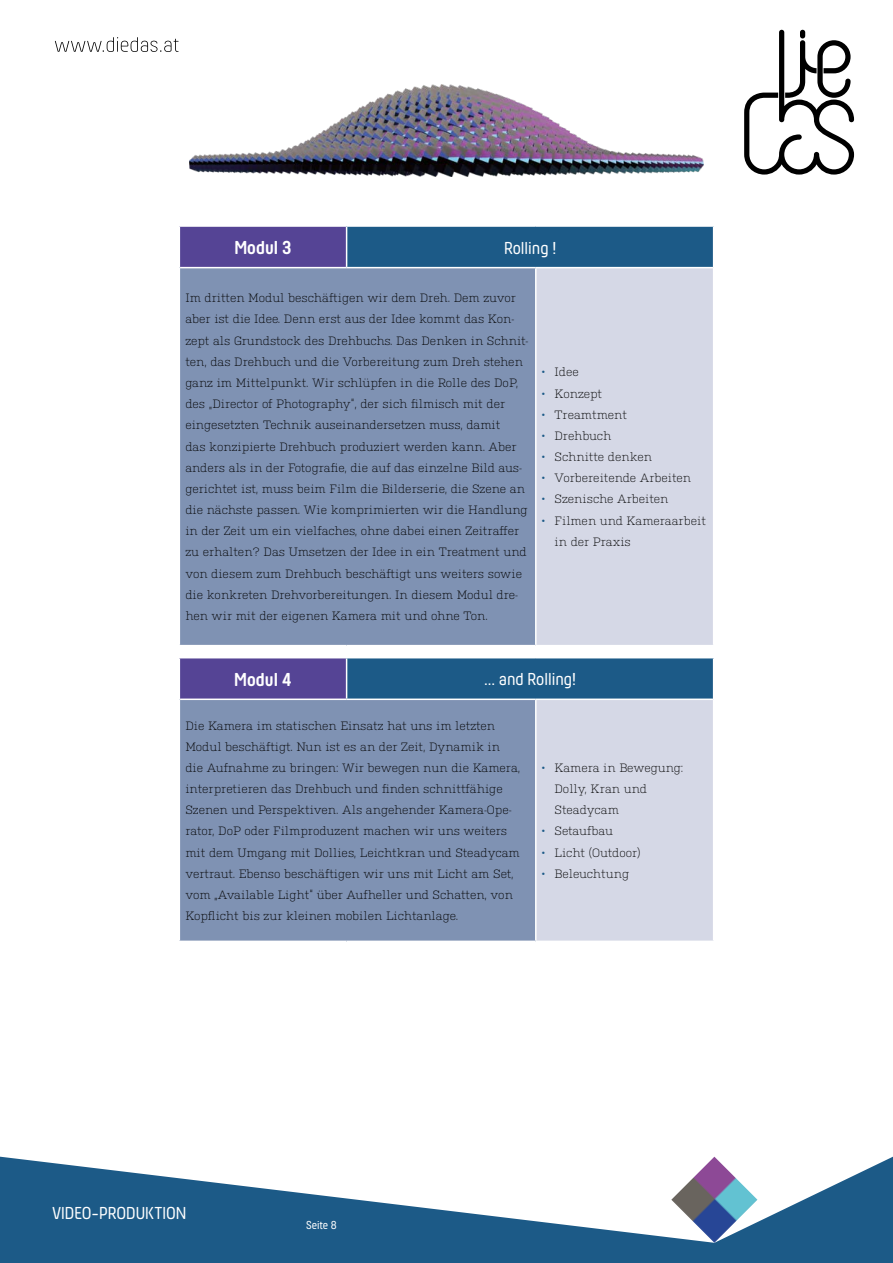
<style>
.page{position:relative;width:893px;height:1263px;background:#fff}
.page>*{position:absolute;margin:0;border:0;box-sizing:border-box;transform-origin:0 0}
.t1{font:700 19.5px "Hansom FY";color:#fff}
.t2{font:18px "Hansom FY";color:#fff}
.t3{font:300 12px/21.1px "Kulturista";color:#000}
.t4{font:300 12px "Kulturista";letter-spacing:-.02em;color:#000}
.t5{font:12px "Hansom FY";color:#fff}
.s1{color:#1c5a87}
</style>
<div class="page">
<svg style="left:0;top:1157px;width:893px;height:106px;fill:#1c5a87"></svg>
<img style="left:671px;top:1157px;width:86px;height:86px">
<img style="left:189px;top:85px;width:515px;height:92px">
<svg style="left:55px;top:37px;width:124px;height:15px"></svg>
<svg style="left:744px;top:30px;width:110px;height:145px"></svg>
<div style="left:179px;top:226px;width:168px;height:42px;background:#554495"></div>
<div style="left:347px;top:226px;width:367px;height:42px;background:#1c5a87"></div>
<div style="left:179px;top:268px;width:357px;height:378px;background:#7f92b3"></div>
<div style="left:536px;top:268px;width:178px;height:378px;background:#d5d8e6"></div>
<hr style="left:179px;top:227px;width:1px;height:41px;background:#fff">
<hr style="left:179px;top:268px;width:1px;height:377px;background:#fff">
<hr style="left:179px;top:645px;width:168px;height:1px;background:#fff">
<hr style="left:347px;top:645px;width:189px;height:1px;background:#fff">
<hr style="left:346px;top:227px;width:1px;height:40px;background:#fff">
<hr style="left:713px;top:227px;width:1px;height:41px;background:#fff">
<hr style="left:535px;top:268px;width:1px;height:377px;background:#fff">
<hr style="left:713px;top:268px;width:1px;height:377px;background:#fff">
<hr style="left:536px;top:645px;width:178px;height:1px;background:#fff">
<hr style="left:179px;top:225px;width:168px;height:2px;background:#fff">
<hr style="left:347px;top:225px;width:189px;height:2px;background:#fff">
<hr style="left:536px;top:225px;width:178px;height:2px;background:#fff">
<hr style="left:180px;top:267px;width:167px;height:1px;background:#fff">
<hr style="left:347px;top:267px;width:189px;height:1px;background:#fff">
<hr style="left:536px;top:267px;width:177px;height:1px;background:#fff">
<div style="left:179px;top:658px;width:168px;height:41px;background:#554495"></div>
<div style="left:347px;top:658px;width:367px;height:41px;background:#1c5a87"></div>
<div style="left:179px;top:699px;width:357px;height:242px;background:#7f92b3"></div>
<div style="left:536px;top:699px;width:178px;height:242px;background:#d5d8e6"></div>
<hr style="left:179px;top:658px;width:1px;height:41px;background:#fff">
<hr style="left:179px;top:699px;width:1px;height:241px;background:#fff">
<hr style="left:179px;top:940px;width:168px;height:2px;background:#fff">
<hr style="left:347px;top:940px;width:189px;height:2px;background:#fff">
<hr style="left:346px;top:658px;width:1px;height:40px;background:#fff">
<hr style="left:713px;top:658px;width:1px;height:41px;background:#fff">
<hr style="left:535px;top:700px;width:1px;height:240px;background:#fff">
<hr style="left:713px;top:699px;width:1px;height:241px;background:#fff">
<hr style="left:536px;top:940px;width:178px;height:2px;background:#fff">
<hr style="left:180px;top:698px;width:167px;height:2px;background:#fff">
<hr style="left:347px;top:698px;width:189px;height:2px;background:#fff">
<hr style="left:536px;top:698px;width:177px;height:2px;background:#fff">
<h1 class="t1" style="left:234px;top:236px;width:59px">Modul 3</h1>
<h2 class="t2" style="left:504px;top:237px;width:54px">Rolling !</h2>
<p class="t3" style="left:185px;top:287px;width:345px">Im dritten Modul beschäftigen wir dem Dreh. Dem zuvor aber ist die Idee. Denn erst aus der Idee kommt das Kon&shy;zept als Grundstock des Drehbuchs. Das Denken in Schnit&shy;ten, das Drehbuch und die Vorbereitung zum Dreh stehen ganz im Mittelpunkt. Wir schlüpfen in die Rolle des DoP, des „Director of Photography“, der sich filmisch mit der eingesetzten Technik auseinandersetzen muss, damit<br>das konzipierte Drehbuch produziert werden kann. Aber anders als in der Fotografie, die auf das einzelne Bild aus&shy;gerichtet ist, muss beim Film die Bilderserie, die Szene an die nächste passen. Wie komprimierten wir die Handlung in der Zeit um ein vielfaches, ohne dabei einen Zeitraffer zu erhalten? Das Umsetzen der Idee in ein Treatment und von diesem zum Drehbuch beschäftigt uns weiters sowie die konkreten Drehvorbereitungen. In diesem Modul dre&shy;hen wir mit der eigenen Kamera mit und ohne Ton.</p>
<p class="t3" style="left:542px;top:361px;width:38px"><span class="s1">•</span> Idee</p>
<p class="t3" style="left:542px;top:382px;width:62px"><span class="s1">•</span> Konzept</p>
<p class="t3" style="left:542px;top:403px;width:87px"><span class="s1">•</span> Treamtment</p>
<p class="t4" style="left:542px;top:427px;width:71px"><span class="s1">•</span> Drehbuch</p>
<p class="t3" style="left:542px;top:445px;width:112px"><span class="s1">•</span> Schnitte denken</p>
<p class="t3" style="left:542px;top:467px;width:151px"><span class="s1">•</span> Vorbereitende Arbeiten</p>
<p class="t3" style="left:542px;top:488px;width:128px"><span class="s1">•</span> Szenische Arbeiten</p>
<p class="t3" style="left:554px;top:509px;width:153px;text-indent:-13px"><span class="s1">•</span> Filmen und Kameraarbeit in der Praxis</p>
<h1 class="t1" style="left:234px;top:668px;width:59px">Modul 4</h1>
<h2 class="t2" style="left:484px;top:669px;width:94px">... and Rolling!</h2>
<p class="t3" style="left:185px;top:714px;width:336px">Die Kamera im statischen Einsatz hat uns im letzten Modul beschäftigt. Nun ist es an der Zeit, Dynamik in die Aufnahme zu bringen: Wir bewegen nun die Kamera, interpretieren das Drehbuch und finden schnittfähige Szenen und Perspektiven. Als angehender Kamera-Ope&shy;rator, DoP oder Filmproduzent machen wir uns weiters mit dem Umgang mit Dollies, Leichtkran und Steadycam vertraut. Ebenso beschäftigen wir uns mit Licht am Set, vom „Available Light“ über Aufheller und Schatten, von Kopflicht bis zur kleinen mobilen Lichtanlage.</p>
<p class="t3" style="left:554px;top:756px;width:130px;text-indent:-13px"><span class="s1">•</span> Kamera in Bewegung:<br>Dolly, Kran und<br>Steadycam</p>
<p class="t3" style="left:542px;top:820px;width:73px"><span class="s1">•</span> Setaufbau</p>
<p class="t3" style="left:542px;top:841px;width:100px"><span class="s1">•</span> Licht (Outdoor)</p>
<p class="t3" style="left:542px;top:862px;width:89px"><span class="s1">•</span> Beleuchtung</p>
<h2 class="t2" style="left:52px;top:1203px;width:136px">VIDEO-PRODUKTION</h2>
<p class="t5" style="left:306px;top:1218px;width:32px">Seite 8</p>
</div>
